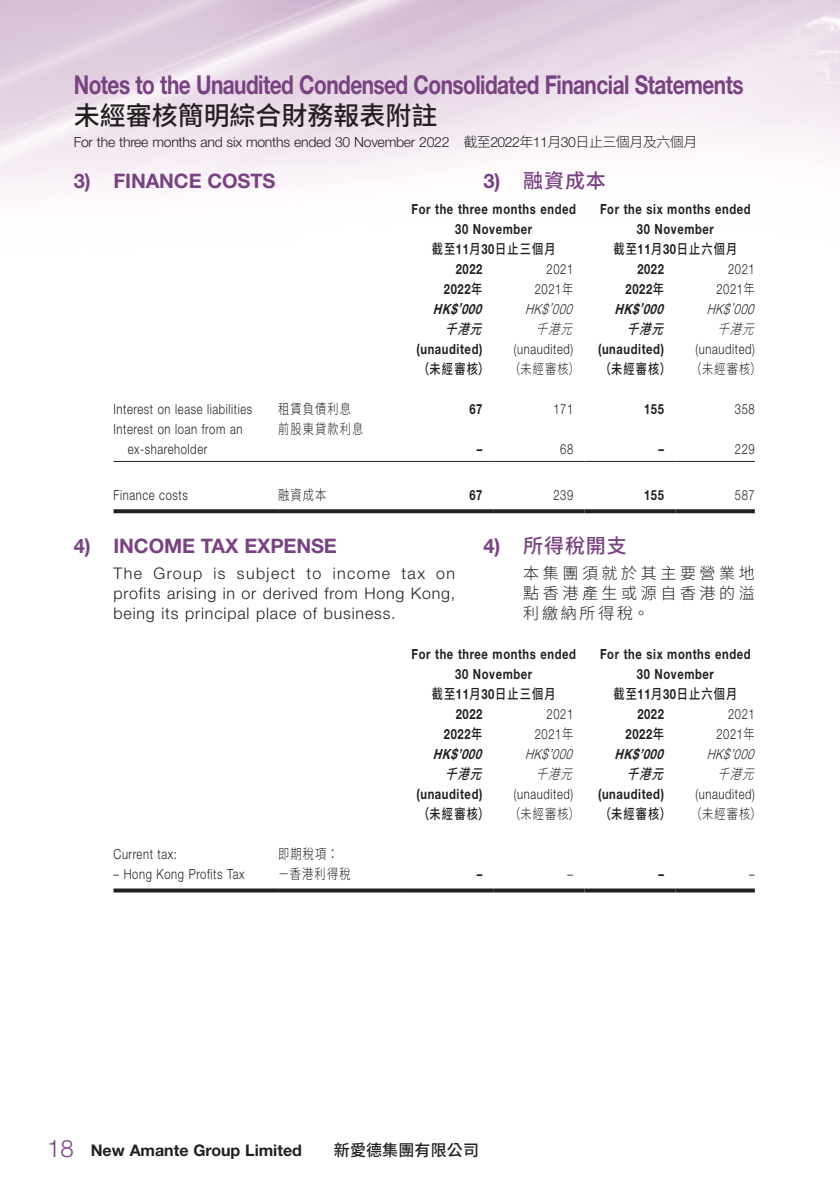
<style>
.page{position:relative;width:840px;height:1191px;background:#fff}
.page>*{position:absolute;margin:0;border:0;box-sizing:border-box;transform-origin:0 0}
.t1{font:700 26px "Helvetica Neue LT Std";letter-spacing:-.025em;color:#794282;scale:.8 1}
.t2{font:500 26px "Source Han Sans TC";color:#231f20}
.Heading_1{font:700 20px "Helvetica Neue LT Std";letter-spacing:-.005em;color:#794282}
.C_Heading_1{font:500 20px "Source Han Sans TC";letter-spacing:.045em;color:#794282}
.Body_Text{font:300 16px/20px "Helvetica Neue LT Std";letter-spacing:.055em;color:#231f20;text-align:justify}
.t3{font:700 16px "Helvetica Neue LT Std";color:#231f20}
.C_Body_Text{font:300 16px/20px "Source Han Sans TC";letter-spacing:.225em;color:#231f20;text-align:justify}
.Body_Text-2{font:700 14px "Helvetica Neue LT Std";letter-spacing:.055em;color:#231f20;scale:.8 1}
.Body_Text-3{font:300 14px/20px "Helvetica Neue LT Std";letter-spacing:.055em;color:#231f20;scale:.8 1}
.Body_Text-4{font:500 14px "Source Han Sans TC";letter-spacing:.105em;color:#231f20;scale:.8 1}
.Body_Text-5{font:300 14px "Helvetica Neue LT Std";letter-spacing:-.015em;color:#231f20}
.Body_Text-6{font:300 14px "Source Han Sans TC";letter-spacing:.105em;color:#231f20;scale:.8 1}
.Body_Text-7{font:italic 700 14px "Helvetica Neue LT Std";color:#231f20;scale:.8 1}
.Body_Text-8{font:italic 300 14px "Helvetica Neue LT Std";color:#231f20;scale:.8 1}
.Body_Text-9{font:italic 500 14px "Source Han Sans TC";color:#231f20;scale:.8 1}
.Body_Text-10{font:italic 300 14px "Source Han Sans TC";color:#231f20;scale:.8 1}
.s1{font-family:"Source Han Sans TC"}
.s2{font-family:"Helvetica Neue LT Std";font-weight:700}
.s3{font-family:"Source Han Sans TC";font-weight:500}
.s4{font-weight:300;font-size:24px;color:#794282}
</style>
<div class="page">
<hr style="left:113px;top:461px;width:165px;height:1px;background:#231f20">
<hr style="left:278px;top:461px;width:125px;height:1px;background:#231f20">
<hr style="left:403px;top:461px;width:90px;height:1px;background:#231f20">
<hr style="left:493px;top:461px;width:91px;height:1px;background:#231f20">
<hr style="left:584px;top:461px;width:91px;height:1px;background:#231f20">
<hr style="left:675px;top:461px;width:79px;height:1px;background:#231f20">
<svg style="left:113px;top:509px;width:165px;height:4px"></svg>
<svg style="left:278px;top:509px;width:125px;height:4px"></svg>
<svg style="left:403px;top:509px;width:90px;height:4px"></svg>
<svg style="left:493px;top:509px;width:91px;height:4px"></svg>
<svg style="left:584px;top:509px;width:91px;height:4px"></svg>
<svg style="left:675px;top:509px;width:79px;height:4px"></svg>
<svg style="left:113px;top:888px;width:165px;height:4px"></svg>
<svg style="left:278px;top:888px;width:125px;height:4px"></svg>
<svg style="left:403px;top:888px;width:90px;height:4px"></svg>
<svg style="left:493px;top:888px;width:91px;height:4px"></svg>
<svg style="left:584px;top:888px;width:91px;height:4px"></svg>
<svg style="left:675px;top:888px;width:79px;height:4px"></svg>
<h1 class="t1" style="left:74px;top:69px;width:838px">Notes to the Unaudited Condensed Consolidated Financial Statements</h1>
<h1 class="t2" style="left:74px;top:101px;width:365px">未經審核簡明綜合財務報表附註</h1>
<p class="Body_Text-5" style="left:74px;top:134px;width:625px">For the three months and six months ended 30 November 2022 <span class="s1">截至</span>2022<span class="s1">年</span>11<span class="s1">月</span>30<span class="s1">日止三個月及六個月</span></p>
<p class="C_Heading_1" style="left:483px;top:169px;width:124px"><span class="s2">3)</span> 融資成本</p>
<p class="Heading_1" style="left:74px;top:168px;width:203px">3) FINANCE COSTS</p>
<p class="Body_Text-2" style="left:411px;top:200px;width:207px">For the three months ended</p>
<p class="Body_Text-2" style="left:599px;top:200px;width:190px">For the six months ended</p>
<p class="Body_Text-2" style="left:455px;top:220px;width:98px">30 November</p>
<p class="Body_Text-2" style="left:636px;top:220px;width:98px">30 November</p>
<p class="Body_Text-4" style="left:431px;top:241px;width:156px">截至<span class="s2">11</span>月<span class="s2">30</span>日止三個月</p>
<p class="Body_Text-4" style="left:613px;top:241px;width:156px">截至<span class="s2">11</span>月<span class="s2">30</span>日止六個月</p>
<p class="Body_Text-2" style="left:455px;top:260px;width:35px">2022</p>
<p class="Body_Text-3" style="left:546px;top:259px;width:35px">2021</p>
<p class="Body_Text-2" style="left:637px;top:260px;width:35px">2022</p>
<p class="Body_Text-3" style="left:727px;top:259px;width:35px">2021</p>
<p class="Body_Text-2" style="left:443px;top:280px;width:50px">2022<span class="s3">年</span></p>
<p class="Body_Text-3" style="left:534px;top:279px;width:50px">2021<span class="s1">年</span></p>
<p class="Body_Text-2" style="left:625px;top:280px;width:50px">2022<span class="s3">年</span></p>
<p class="Body_Text-3" style="left:716px;top:279px;width:50px">2021<span class="s1">年</span></p>
<p class="Body_Text-7" style="left:433px;top:300px;width:67px">HK$’000</p>
<p class="Body_Text-8" style="left:524px;top:301px;width:65px">HK$’000</p>
<p class="Body_Text-7" style="left:614px;top:300px;width:67px">HK$’000</p>
<p class="Body_Text-8" style="left:706px;top:301px;width:65px">HK$’000</p>
<p class="Body_Text-9" style="left:445px;top:321px;width:60px">千港元</p>
<p class="Body_Text-10" style="left:535px;top:321px;width:60px">千港元</p>
<p class="Body_Text-9" style="left:626px;top:321px;width:60px">千港元</p>
<p class="Body_Text-10" style="left:717px;top:321px;width:60px">千港元</p>
<p class="Body_Text-2" style="left:416px;top:340px;width:84px">(unaudited)</p>
<p class="Body_Text-3" style="left:513px;top:339px;width:76px">(unaudited)</p>
<p class="Body_Text-2" style="left:597px;top:340px;width:84px">(unaudited)</p>
<p class="Body_Text-3" style="left:695px;top:339px;width:76px">(unaudited)</p>
<p class="Body_Text-4" style="left:418px;top:361px;width:90px">（未經審核）</p>
<p class="Body_Text-6" style="left:508px;top:361px;width:90px">（未經審核）</p>
<p class="Body_Text-4" style="left:599px;top:361px;width:90px">（未經審核）</p>
<p class="Body_Text-6" style="left:690px;top:361px;width:90px">（未經審核）</p>
<p class="Body_Text-3" style="left:113px;top:399px;width:175px">Interest on lease liabilities</p>
<p class="Body_Text-6" style="left:278px;top:401px;width:93px">租賃負債利息</p>
<p class="Body_Text-2" style="left:469px;top:400px;width:18px">67</p>
<p class="Body_Text-3" style="left:553px;top:399px;width:26px">171</p>
<p class="Body_Text-2" style="left:643px;top:400px;width:26px">155</p>
<p class="Body_Text-3" style="left:734px;top:399px;width:26px">358</p>
<p class="Body_Text-3" style="left:128px;top:419px;width:145px;text-indent:-14px">Interest on loan from an ex-shareholder</p>
<p class="Body_Text-6" style="left:278px;top:421px;width:108px">前股東貸款利息</p>
<p class="Body_Text-2" style="left:476px;top:440px;width:8px">–</p>
<p class="Body_Text-3" style="left:560px;top:439px;width:18px">68</p>
<p class="Body_Text-2" style="left:658px;top:440px;width:8px">–</p>
<p class="Body_Text-3" style="left:734px;top:439px;width:26px">229</p>
<p class="Body_Text-3" style="left:113px;top:485px;width:94px">Finance costs</p>
<p class="Body_Text-6" style="left:278px;top:487px;width:62px">融資成本</p>
<p class="Body_Text-2" style="left:469px;top:486px;width:18px">67</p>
<p class="Body_Text-3" style="left:553px;top:485px;width:26px">239</p>
<p class="Body_Text-2" style="left:643px;top:486px;width:26px">155</p>
<p class="Body_Text-3" style="left:734px;top:485px;width:26px">587</p>
<p class="Heading_1" style="left:74px;top:534px;width:264px">4) INCOME TAX EXPENSE</p>
<p class="Body_Text" style="left:113px;top:563px;width:343px">The Group is subject to income tax on profits arising in or derived from Hong Kong, being its principal place of business.</p>
<p class="Body_Text-2" style="left:411px;top:646px;width:207px">For the three months ended</p>
<p class="Body_Text-2" style="left:599px;top:646px;width:190px">For the six months ended</p>
<p class="Body_Text-2" style="left:455px;top:666px;width:98px">30 November</p>
<p class="Body_Text-2" style="left:636px;top:666px;width:98px">30 November</p>
<p class="Body_Text-4" style="left:431px;top:686px;width:156px">截至<span class="s2">11</span>月<span class="s2">30</span>日止三個月</p>
<p class="Body_Text-4" style="left:613px;top:686px;width:156px">截至<span class="s2">11</span>月<span class="s2">30</span>日止六個月</p>
<p class="Body_Text-2" style="left:455px;top:706px;width:35px">2022</p>
<p class="Body_Text-3" style="left:546px;top:704px;width:35px">2021</p>
<p class="Body_Text-2" style="left:637px;top:706px;width:35px">2022</p>
<p class="Body_Text-3" style="left:727px;top:704px;width:35px">2021</p>
<p class="Body_Text-2" style="left:443px;top:726px;width:50px">2022<span class="s3">年</span></p>
<p class="Body_Text-3" style="left:534px;top:724px;width:50px">2021<span class="s1">年</span></p>
<p class="Body_Text-2" style="left:625px;top:726px;width:50px">2022<span class="s3">年</span></p>
<p class="Body_Text-3" style="left:716px;top:724px;width:50px">2021<span class="s1">年</span></p>
<p class="Body_Text-7" style="left:433px;top:746px;width:67px">HK$’000</p>
<p class="Body_Text-8" style="left:524px;top:746px;width:65px">HK$’000</p>
<p class="Body_Text-7" style="left:614px;top:746px;width:67px">HK$’000</p>
<p class="Body_Text-8" style="left:706px;top:746px;width:65px">HK$’000</p>
<p class="Body_Text-9" style="left:445px;top:766px;width:60px">千港元</p>
<p class="Body_Text-10" style="left:535px;top:766px;width:60px">千港元</p>
<p class="Body_Text-9" style="left:626px;top:766px;width:60px">千港元</p>
<p class="Body_Text-10" style="left:717px;top:766px;width:60px">千港元</p>
<p class="Body_Text-2" style="left:416px;top:786px;width:84px">(unaudited)</p>
<p class="Body_Text-3" style="left:513px;top:784px;width:76px">(unaudited)</p>
<p class="Body_Text-2" style="left:597px;top:786px;width:84px">(unaudited)</p>
<p class="Body_Text-3" style="left:695px;top:784px;width:76px">(unaudited)</p>
<p class="Body_Text-4" style="left:418px;top:806px;width:90px">（未經審核）</p>
<p class="Body_Text-6" style="left:508px;top:806px;width:90px">（未經審核）</p>
<p class="Body_Text-4" style="left:599px;top:806px;width:90px">（未經審核）</p>
<p class="Body_Text-6" style="left:690px;top:806px;width:90px">（未經審核）</p>
<p class="Body_Text-3" style="left:113px;top:844px;width:81px">Current tax:</p>
<p class="Body_Text-6" style="left:278px;top:846px;width:77px">即期稅項：</p>
<p class="Body_Text-3" style="left:113px;top:864px;width:165px">– Hong Kong Profits Tax</p>
<p class="Body_Text-6" style="left:278px;top:866px;width:92px">－香港利得稅</p>
<p class="Body_Text-2" style="left:476px;top:866px;width:8px">–</p>
<p class="Body_Text-3" style="left:567px;top:864px;width:8px">–</p>
<p class="Body_Text-2" style="left:658px;top:866px;width:8px">–</p>
<p class="Body_Text-3" style="left:748px;top:864px;width:8px">–</p>
<p class="C_Heading_1" style="left:483px;top:535px;width:145px"><span class="s2">4)</span> 所得稅開支</p>
<p class="C_Body_Text" style="left:523px;top:563px;width:233px">本集團須就於其主要營業地點香港產生或源自香港的溢利繳納所得稅。</p>
<p class="t3" style="left:47px;top:1139px;width:433px"><span class="s4">18</span> New Amante Group Limited<span class="s3">　　新愛德集團有限公司</span></p>
</div>
